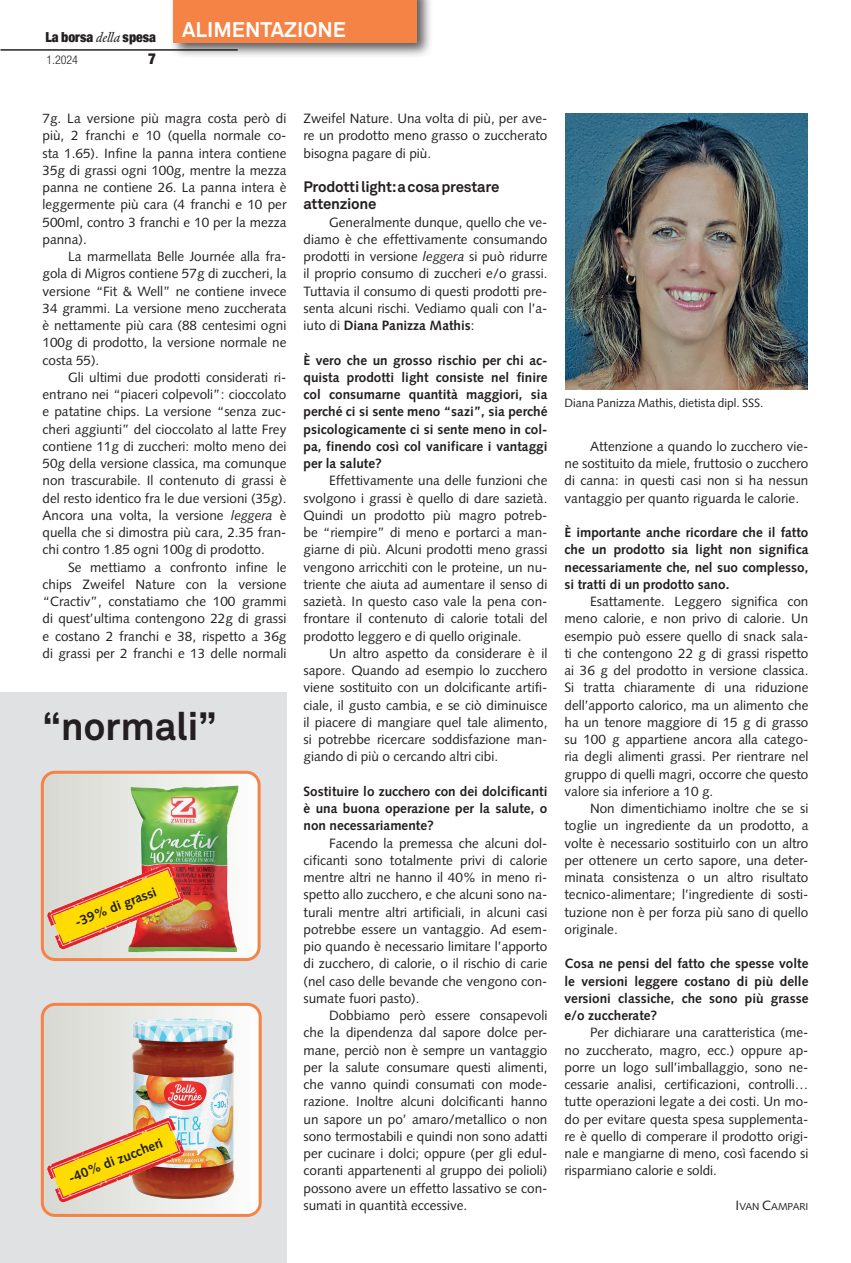
<style>
.page{position:relative;width:851px;height:1263px;background:#fff}
.page>*{position:absolute;margin:0;border:0;box-sizing:border-box;transform-origin:0 0}
._018_Titolo_28{font:700 39px "Akkurat Std";letter-spacing:-.01em;color:#231f20}
._101_Titolo_Rubrica{font:700 21px "Akkurat Std";color:#fff}
._015_Introduzione_piccola{font:700 15px/17.2px "Akkurat Std";letter-spacing:-.015em;color:#231f20}
.t1{font:900 condensed 15px "Helvetica Neue";color:#231f20}
.t2{font:900 condensed 13.8px "Helvetica Neue";color:#231f20}
._010_Testo{font:13.5px/17.2px "Syntax";color:#231f20;text-align:justify}
._010_Testo-2{font:700 13.5px/17.2px "Syntax";color:#231f20;text-align:justify}
._021_didascalie_immagini{font:12px "Syntax";color:#231f20}
.t3{font:300 condensed 12px "Helvetica Neue";color:#231f20}
._019_Autore_articolo{font:10.2px "Syntax";color:#231f20}
.s1{font-family:"Garamond BE";font-weight:400;font-style:italic;font-stretch:normal}
.s2{font-style:italic}
.s3{font-weight:700}
.s4{font-size:13.5px}
</style>
<div class="page">
<div style="left:169px;top:0;width:264px;height:59px;background:#231f20;opacity:.75"></div>
<div style="left:173px;top:0;width:244px;height:43px;background:#f58345"></div>
<div style="left:0;top:692px;width:286px;height:571px;background:#e0e1e3"></div>
<div style="left:41px;top:771px;width:219px;height:190px;border:3px solid #f58345;border-radius:13px"></div>
<div style="left:45px;top:1004px;width:214px;height:209px;background:#ddddd7"></div>
<img style="left:106px;top:1009px;width:154px;height:204px">
<div style="left:41px;top:1003px;width:220px;height:214px;border:3px solid #f58345;border-radius:13px"></div>
<img style="left:565px;top:113px;width:242px;height:276px">
<img style="left:42px;top:772px;width:217px;height:187px">
<img style="left:43px;top:861px;width:145px;height:92px">
<img style="left:43px;top:1114px;width:145px;height:92px">
<hr style="left:1px;top:50px;width:237px;height:1px;background:#231f20">
<p class="t2" style="left:45px;top:25px;width:112px">La borsa <span class="s1">della</span> spesa</p>
<p class="t3" style="left:46px;top:53px;width:33px">1.2024</p>
<p class="t1" style="left:148px;top:46px;width:9px">7</p>
<p class="_101_Titolo_Rubrica" style="left:182px;top:16px;width:165px">ALIMENTAZIONE</p>
<p class="_010_Testo" style="left:43px;top:110px;width:245px">7g. La versione più magra costa però di più, 2 franchi e 10 (quella normale co&shy;sta 1.65). Infine la panna intera contiene 35g di grassi ogni 100g, mentre la mezza panna ne contiene 26. La panna intera è leggermente più cara (4 franchi e 10 per 500ml, contro 3 franchi e 10 per la mezza panna).</p>
<p class="_010_Testo" style="left:43px;top:248px;width:245px;text-indent:26px">La marmellata Belle Journée alla fra&shy;gola di Migros contiene 57g di zuccheri, la versione “Fit &amp; Well” ne contiene invece 34 grammi. La versione meno zuccherata è nettamente più cara (88 centesimi ogni 100g di prodotto, la versione normale ne costa 55).</p>
<p class="_010_Testo" style="left:43px;top:369px;width:245px;text-indent:26px">Gli ultimi due prodotti considerati ri&shy;entrano nei “piaceri colpevoli”: cioccolato e patatine chips. La versione “senza zuc&shy;cheri aggiunti” del cioccolato al latte Frey contiene 11g di zuccheri: molto meno dei 50g della versione classica, ma comunque non trascurabile. Il contenuto di grassi è del resto identico fra le due versioni (35g).<br>Ancora una volta, la versione <span class="s2">leggera</span> è quella che si dimostra più cara, 2.35 fran&shy;chi contro 1.85 ogni 100g di prodotto.</p>
<p class="_010_Testo" style="left:43px;top:558px;width:245px;text-indent:26px">Se mettiamo a confronto infine le chips Zweifel Nature con la versione “Cractiv”, constatiamo che 100 grammi di quest’ultima contengono 22g di grassi e costano 2 franchi e 38, rispetto a 36g di grassi per 2 franchi e 13 delle normali</p>
<p class="_018_Titolo_28" style="left:42px;top:702px;width:176px">“normali”</p>
<p class="_010_Testo-2" style="left:72px;top:914px;width:88px;rotate:-21deg">-39% di grassi</p>
<p class="_010_Testo-2" style="left:66px;top:1170px;width:102px;rotate:-21deg">-40% di zuccheri</p>
<p class="_010_Testo" style="left:303px;top:110px;width:245px">Zweifel Nature. Una volta di più, per ave&shy;re un prodotto meno grasso o zuccherato bisogna pagare di più.</p>
<p class="_015_Introduzione_piccola" style="left:303px;top:178px;width:197px">Prodotti light: a cosa prestare attenzione</p>
<p class="_010_Testo" style="left:303px;top:213px;width:245px;text-indent:26px">Generalmente dunque, quello che ve&shy;diamo è che effettivamente consumando prodotti in versione <span class="s2">leggera</span> si può ridurre il proprio consumo di zuccheri e/o grassi.<br>Tuttavia il consumo di questi prodotti pre&shy;senta alcuni rischi. Vediamo quali con l’a&shy;iuto di <span class="s3">Diana Panizza Mathis</span>:</p>
<p class="_010_Testo-2" style="left:303px;top:351px;width:245px">È vero che un grosso rischio per chi ac&shy;quista prodotti light consiste nel finire col consumarne quantità maggiori, sia perché ci si sente meno “sazi”, sia perché psicologicamente ci si sente meno in col&shy;pa, finendo così col vanificare i vantaggi per la salute?</p>
<p class="_010_Testo" style="left:303px;top:472px;width:245px;text-indent:26px">Effettivamente una delle funzioni che svolgono i grassi è quello di dare sazietà.<br>Quindi un prodotto più magro potreb&shy;be “riempire” di meno e portarci a man&shy;giarne di più. Alcuni prodotti meno grassi vengono arricchiti con le proteine, un nu&shy;triente che aiuta ad aumentare il senso di sazietà. In questo caso vale la pena con&shy;frontare il contenuto di calorie totali del prodotto leggero e di quello originale.</p>
<p class="_010_Testo" style="left:303px;top:645px;width:245px;text-indent:26px">Un altro aspetto da considerare è il sapore. Quando ad esempio lo zucchero viene sostituito con un dolcificante artifi&shy;ciale, il gusto cambia, e se ciò diminuisce il piacere di mangiare quel tale alimento, si potrebbe ricercare soddisfazione man&shy;giando di più o cercando altri cibi.</p>
<p class="_010_Testo-2" style="left:303px;top:783px;width:245px">Sostituire lo zucchero con dei dolcificanti è una buona operazione per la salute, o non necessariamente?</p>
<p class="_010_Testo" style="left:303px;top:834px;width:245px;text-indent:26px">Facendo la premessa che alcuni dol&shy;cificanti sono totalmente privi di calorie mentre altri ne hanno il 40% in meno ri&shy;spetto allo zucchero, e che alcuni sono na&shy;turali mentre altri artificiali, in alcuni casi potrebbe essere un vantaggio. Ad esem&shy;pio quando è necessario limitare l’apporto di zucchero, di calorie, o il rischio di carie (nel caso delle bevande che vengono con&shy;sumate fuori pasto).</p>
<p class="_010_Testo" style="left:303px;top:1007px;width:245px;text-indent:26px">Dobbiamo però essere consapevoli che la dipendenza dal sapore dolce per&shy;mane, perciò non è sempre un vantaggio per la salute consumare questi alimenti, che vanno quindi consumati con mode&shy;razione. Inoltre alcuni dolcificanti hanno un sapore un po’ amaro/metallico o non sono termostabili e quindi non sono adatti per cucinare i dolci; oppure (per gli edul&shy;coranti appartenenti al gruppo dei polioli) possono avere un effetto lassativo se con&shy;sumati in quantità eccessive.</p>
<p class="_021_didascalie_immagini" style="left:564px;top:396px;width:201px">Diana Panizza Mathis, dietista dipl. SSS.</p>
<p class="_010_Testo" style="left:564px;top:438px;width:245px;text-indent:26px">Attenzione a quando lo zucchero vie&shy;ne sostituito da miele, fruttosio o zucchero di canna: in questi casi non si ha nessun vantaggio per quanto riguarda le calorie.</p>
<p class="_010_Testo-2" style="left:564px;top:524px;width:245px">È importante anche ricordare che il fatto che un prodotto sia light non significa necessariamente che, nel suo complesso, si tratti di un prodotto sano.</p>
<p class="_010_Testo" style="left:564px;top:593px;width:245px;text-indent:26px">Esattamente. Leggero significa con meno calorie, e non privo di calorie. Un esempio può essere quello di snack sala&shy;ti che contengono 22 g di grassi rispetto ai 36 g del prodotto in versione classica.<br>Si tratta chiaramente di una riduzione dell’apporto calorico, ma un alimento che ha un tenore maggiore di 15 g di grasso su 100 g appartiene ancora alla catego&shy;ria degli alimenti grassi. Per rientrare nel gruppo di quelli magri, occorre che questo valore sia inferiore a 10 g.</p>
<p class="_010_Testo" style="left:564px;top:800px;width:245px;text-indent:26px">Non dimentichiamo inoltre che se si toglie un ingrediente da un prodotto, a volte è necessario sostituirlo con un altro per ottenere un certo sapore, una deter&shy;minata consistenza o un altro risultato tecnico-alimentare; l’ingrediente di sosti&shy;tuzione non è per forza più sano di quello originale.</p>
<p class="_010_Testo-2" style="left:564px;top:955px;width:245px">Cosa ne pensi del fatto che spesse volte le versioni leggere costano di più delle versioni classiche, che sono più grasse e/o zuccherate?</p>
<p class="_010_Testo" style="left:564px;top:1024px;width:245px;text-indent:26px">Per dichiarare una caratteristica (me&shy;no zuccherato, magro, ecc.) oppure ap&shy;porre un logo sull’imballaggio, sono ne&shy;cessarie analisi, certificazioni, controlli… tutte operazioni legate a dei costi. Un mo&shy;do per evitare questa spesa supplementa&shy;re è quello di comperare il prodotto origi&shy;nale e mangiarne di meno, così facendo si risparmiano calorie e soldi.</p>
<p class="_019_Autore_articolo" style="left:735px;top:1200px;width:72px"><span class="s4">I</span>VAN <span class="s4">C</span>AMPARI</p>
</div>
